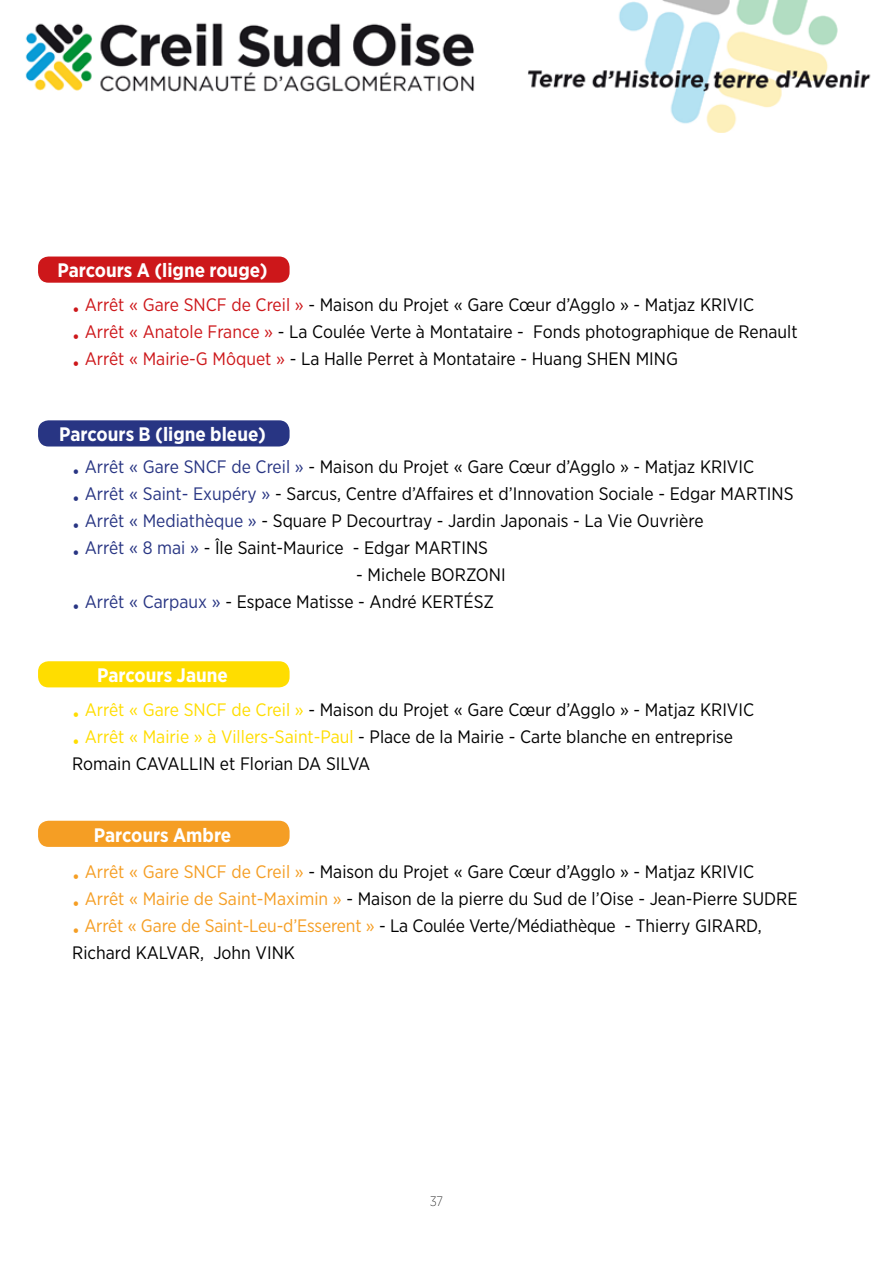
<style>
.page{position:relative;width:893px;height:1263px;background:#fff}
.page>*{position:absolute;margin:0;border:0;box-sizing:border-box;transform-origin:0 0}
.t1{font:700 19.5px "Gotham Narrow";color:#fff}
.t2{font:18px/27px "Gotham Narrow";color:#000}
.t3{font:200 13.5px "Gotham Narrow";color:#000}
.s1{color:#cd171a}
.s2{color:#283583}
.s3{color:#fd0}
.s4{color:#f59e24}
</style>
<div class="page">
<img style="left:25px;top:0;width:846px;height:132px">
<div style="left:38px;top:256px;width:252px;height:27px;background:#cd171a;border-radius:10px"></div>
<div style="left:38px;top:420px;width:252px;height:26px;background:#283583;border-radius:10px"></div>
<div style="left:38px;top:661px;width:252px;height:26px;background:#fd0;border-radius:10px"></div>
<div style="left:38px;top:821px;width:252px;height:26px;background:#f59e24;border-radius:10px"></div>
<p class="t1" style="left:58px;top:258px;width:212px">Parcours A (ligne rouge)</p>
<p class="t2" style="left:72px;top:291px;width:683px"><span class="s1">• Arrêt « Gare SNCF de Creil »</span> - Maison du Projet « Gare Cœur d’Agglo » - Matjaz KRIVIC</p>
<p class="t2" style="left:72px;top:318px;width:727px"><span class="s1">• Arrêt « Anatole France »</span> - La Coulée Verte à Montataire - Fonds photographique de Renault</p>
<p class="t2" style="left:72px;top:345px;width:607px"><span class="s1">• Arrêt « Mairie-G Môquet »</span> - La Halle Perret à Montataire - Huang SHEN MING</p>
<p class="t1" style="left:59px;top:422px;width:208px">Parcours B (ligne bleue)</p>
<p class="t2" style="left:72px;top:453px;width:683px"><span class="s2">• Arrêt « Gare SNCF de Creil »</span> - Maison du Projet « Gare Cœur d’Agglo » - Matjaz KRIVIC</p>
<p class="t2" style="left:72px;top:480px;width:723px"><span class="s2">• Arrêt « Saint- Exupéry »</span> - Sarcus, Centre d’Affaires et d’Innovation Sociale - Edgar MARTINS</p>
<p class="t2" style="left:72px;top:507px;width:633px"><span class="s2">• Arrêt « Mediathèque »</span> - Square P Decourtray - Jardin Japonais - La Vie Ouvrière</p>
<p class="t2" style="left:72px;top:534px;width:417px"><span class="s2">• Arrêt « 8 mai »</span> - Île Saint-Maurice - Edgar MARTINS</p>
<p class="t2" style="left:356px;top:561px;width:151px">- Michele BORZONI</p>
<p class="t2" style="left:72px;top:588px;width:423px"><span class="s2">• Arrêt « Carpaux »</span> - Espace Matisse - André KERTÉSZ</p>
<p class="t1" style="left:97px;top:663px;width:132px">Parcours Jaune</p>
<p class="t2" style="left:72px;top:696px;width:683px"><span class="s3">• Arrêt « Gare SNCF de Creil »</span> - Maison du Projet « Gare Cœur d’Agglo » - Matjaz KRIVIC</p>
<p class="t2" style="left:72px;top:723px;width:662px"><span class="s3">• Arrêt « Mairie » à Villers-Saint-Paul</span> - Place de la Mairie - Carte blanche en entreprise<br>Romain CAVALLIN et Florian DA SILVA</p>
<p class="t1" style="left:94px;top:822px;width:139px">Parcours Ambre</p>
<p class="t2" style="left:72px;top:858px;width:683px"><span class="s4">• Arrêt « Gare SNCF de Creil »</span> - Maison du Projet « Gare Cœur d’Agglo » - Matjaz KRIVIC</p>
<p class="t2" style="left:72px;top:885px;width:727px"><span class="s4">• Arrêt « Mairie de Saint-Maximin »</span> - Maison de la pierre du Sud de l’Oise - Jean-Pierre SUDRE</p>
<p class="t2" style="left:72px;top:912px;width:691px"><span class="s4">• Arrêt « Gare de Saint-Leu-d’Esserent »</span> - La Coulée Verte/Médiathèque - Thierry GIRARD,<br>Richard KALVAR, John VINK</p>
<p class="t3" style="left:430px;top:1193px;width:14px">37</p>
</div>
